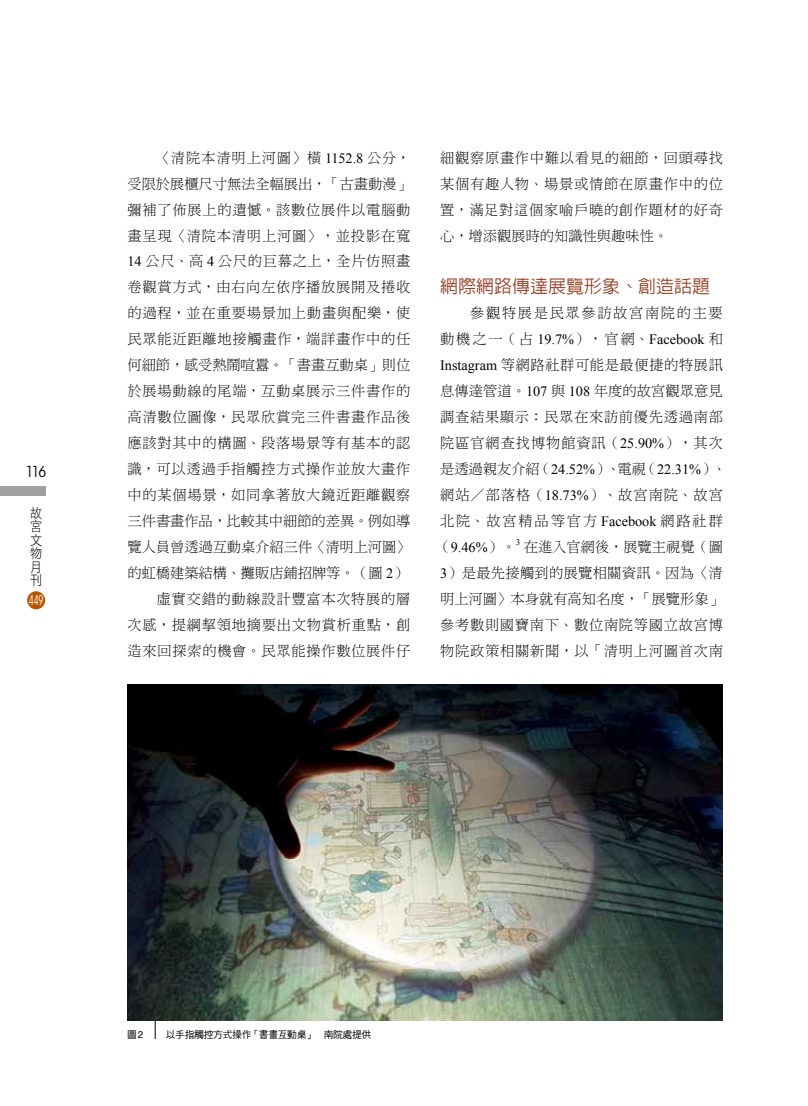
<style>
.page{position:relative;width:808px;height:1106px;background:#fff}
.page>*{position:absolute;margin:0;border:0;box-sizing:border-box;transform-origin:0 0}
.t1{font:500 18px "AR Hei B5";color:#954025}
.t2{font:condensed 15px "ITC Avant Garde Std";color:#000}
.t3{font:14.25px/26px "DF Ming Std W3";letter-spacing:.05em;color:#000}
.t4{font:14.25px "Times New Roman";color:#000}
.t5{font:14.25px "DF Ming Std W3";letter-spacing:.115em;color:#000}
.t6{font:13.5px/13.5px "DF Hei Std W3";color:#000;scale:.9 1}
.t7{font:condensed 13.5px "ITC Avant Garde Std";color:#fff;scale:.7 1}
.t8{font:9.75px "DF Hei Std W5";letter-spacing:-.025em;color:#000}
.t9{font:9px "Times New Roman";color:#000}
.s1{font-family:"Times New Roman"}
.s2{font-family:"DF Ming Std W3"}
.s3{font-family:"Helvetica"}
</style>
<div class="page">
<div style="left:27px;top:591px;width:18px;height:18px;background:#bb5400;border-radius:50%"></div>
<div style="left:0;top:487px;width:46px;height:9px;background:#9fa0a0"></div>
<hr style="left:155px;top:942px;width:1px;height:97px;background:#000">
<img style="left:128px;top:684px;width:595px;height:336px">
<p class="t2" style="left:26px;top:463px;width:22px">116</p>
<p class="t6" style="left:30px;top:506px;width:15px">故宮文物月刊</p>
<p class="t7" style="left:29px;top:592px;width:23px">449</p>
<p class="t3" style="left:128px;top:144px;width:285px">　　〈清院本清明上河圖〉橫 <span class="s1">1152.8</span> 公分，受限於展櫃尺寸無法全幅展出，「古畫動漫」彌補了佈展上的遺憾。該數位展件以電腦動畫呈現〈清院本清明上河圖〉，並投影在寬<br><span class="s1">14</span> 公尺、高 <span class="s1">4</span> 公尺的巨幕之上，全片仿照畫卷觀賞方式，由右向左依序播放展開及捲收的過程，並在重要場景加上動畫與配樂，使民眾能近距離地接觸畫作，端詳畫作中的任何細節，感受熱鬧喧囂。「書畫互動桌」則位於展場動線的尾端，互動桌展示三件書作的高清數位圖像，民眾欣賞完三件書畫作品後應該對其中的構圖、段落場景等有基本的認識，可以透過手指觸控方式操作並放大畫作中的某個場景，如同拿著放大鏡近距離觀察三件書畫作品，比較其中細節的差異。例如導覽人員曾透過互動桌介紹三件〈清明上河圖〉的虹橋建築結構、攤販店鋪招牌等。（圖 <span class="s1">2</span>）　　虛實交錯的動線設計豐富本次特展的層次感，提綱挈領地摘要出文物賞析重點，創造來回探索的機會。民眾能操作數位展件仔</p>
<p class="t3" style="left:440px;top:144px;width:284px;text-align:justify">細觀察原畫作中難以看見的細節，回頭尋找某個有趣人物、場景或情節在原畫作中的位置，滿足對這個家喻戶曉的創作題材的好奇心，增添觀展時的知識性與趣味性。</p>
<p class="t1" style="left:440px;top:277px;width:271px">網際網路傳達展覽形象、創造話題</p>
<p class="t5" style="left:440px;top:305px;width:284px">　　參觀特展是民眾參訪故宮南院的主要</p>
<p class="t4" style="left:440px;top:330px;width:284px"><span class="s2">動機之一（占</span> 19.7%<span class="s2">），官網、</span>Facebook <span class="s2">和</span></p>
<p class="t3" style="left:440px;top:352px;width:288px"><span class="s1">Instagram</span> 等網路社群可能是最便捷的特展訊息傳達管道。<span class="s1">107</span> 與 <span class="s1">108</span> 年度的故宮觀眾意見調查結果顯示：民眾在來訪前優先透過南部院區官網查找博物館資訊（<span class="s1">25.90%</span>），其次是透過親友介紹（<span class="s1">24.52%</span>）、電視（<span class="s1">22.31%</span>）、網站／部落格（<span class="s1">18.73%</span>）、故宮南院、故宮北院、故宮精品等官方 <span class="s1">Facebook</span> 網路社群</p>
<p class="t4" style="left:437px;top:537px;width:81px"><span class="s2">（</span>9.46%<span class="s2">）。</span></p>
<p class="t9" style="left:516px;top:535px;width:6px">3</p>
<p class="t3" style="left:440px;top:534px;width:284px;text-align:justify;text-indent:84px">在進入官網後，展覽主視覺（圖<span class="s1">3</span>）是最先接觸到的展覽相關資訊。因為〈清明上河圖〉本身就有高知名度，「展覽形象」參考數則國寶南下、數位南院等國立故宮博物院政策相關新聞，以「清明上河圖首次南</p>
<p class="t8" style="left:127px;top:1028px;width:17px">圖<span class="s3">2</span></p>
<p class="t8" style="left:166px;top:1028px;width:207px">以手指觸控方式操作「書畫互動桌」　南院處提供</p>
</div>
